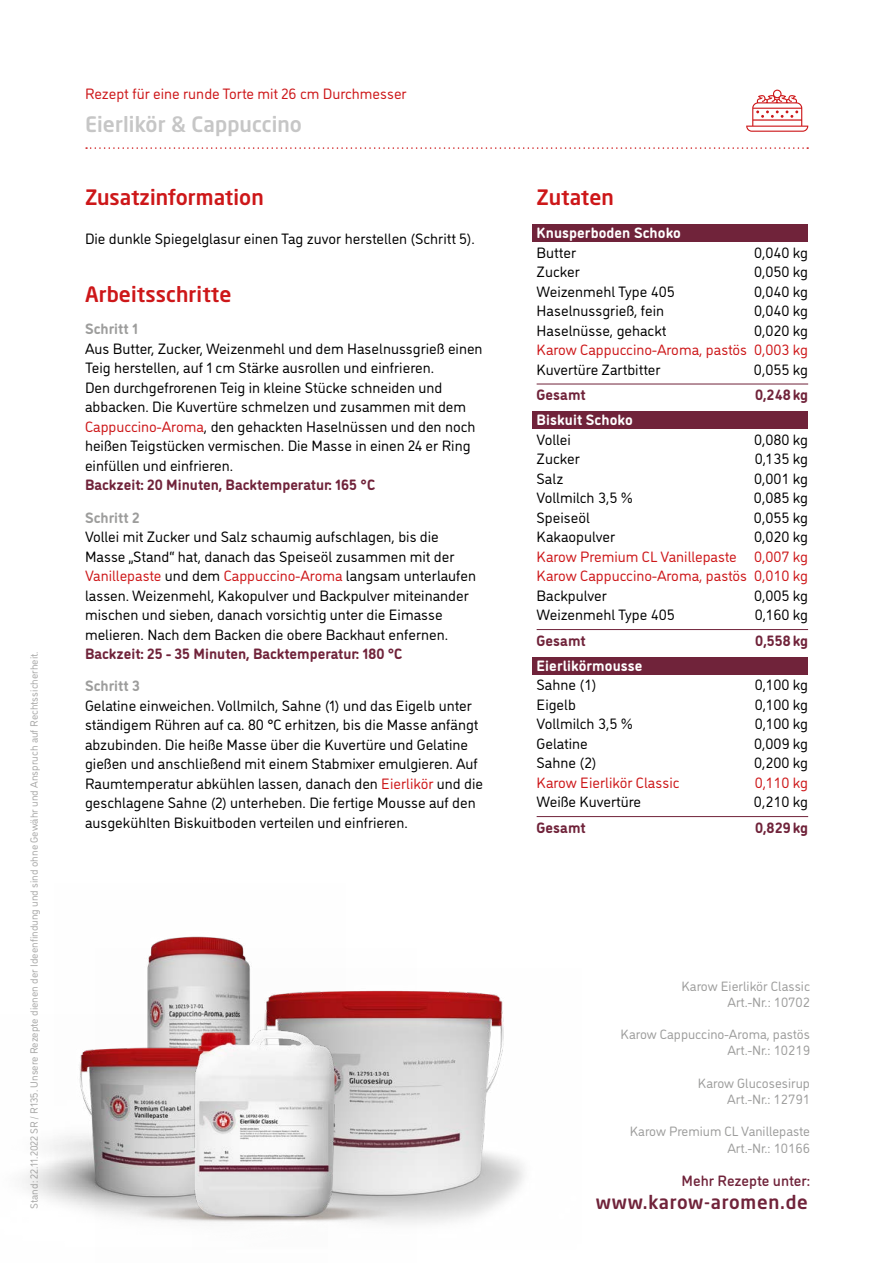
<style>
.page{position:relative;width:893px;height:1263px;background:#fff}
.page>*{position:absolute;margin:0;border:0;box-sizing:border-box;transform-origin:0 0}
.t1{font:500 21px "Neo Sans W1 G";letter-spacing:.005em;color:#cd1719}
.t2{font:500 21px "Neo Sans W1 G";letter-spacing:.005em;color:#c6c6c6}
.t3{font:500 18.6px "Neo Sans W1 G";letter-spacing:.04em;color:#70233a}
.t4{font:15px/19.5px "DI Nosaur";color:#000}
.t5{font:15px/19.5px "DI Nosaur";color:#cd1719}
.t6{font:700 15px "DI Nosaur";color:#70233a}
.t7{font:700 15px "DI Nosaur";letter-spacing:.005em;color:#fff}
.t8{font:700 15px "DI Nosaur";color:#9d9d9c}
.t9{font:500 15px "DI Nosaur";color:#70233a}
.t10{font:13.5px/16.2px "DI Nosaur";color:#9d9d9c;text-align:right}
.t11{font:10.5px "DI Nosaur";color:#a8a8a7}
.s1{color:#cd1719}
</style>
<div class="page">
<div style="left:532px;top:224px;width:276px;height:17px;background:#70233a"></div>
<div style="left:532px;top:411px;width:276px;height:17px;background:#70233a"></div>
<div style="left:532px;top:657px;width:276px;height:17px;background:#70233a"></div>
<svg style="left:86px;top:147px;width:722px;height:2px"></svg>
<hr style="left:537px;top:384px;width:271px;height:1px;background:#70233a">
<hr style="left:537px;top:629px;width:271px;height:1px;background:#70233a">
<hr style="left:537px;top:816px;width:271px;height:1px;background:#70233a">
<svg style="left:746px;top:90px;width:62px;height:42px"></svg>
<img style="left:151px;top:936px;width:92px;height:12px">
<img style="left:22px;top:1049px;width:73px;height:162px">
<img style="left:416px;top:991px;width:108px;height:233px">
<img style="left:95px;top:948px;width:321px;height:276px">
<p class="t11" style="left:27px;top:1209px;width:559px;rotate:-90deg">Stand: 22.11.2022 SR / R135. Unsere Rezepte dienen der Ideenfindung und sind ohne Gewähr und Anspruch auf Rechtssicherheit.</p>
<p class="t5" style="left:85px;top:83px;width:323px">Rezept für eine runde Torte mit 26 cm Durchmesser</p>
<h1 class="t2" style="left:85px;top:111px;width:218px">Eierlikör &amp; Cappuccino</h1>
<h1 class="t1" style="left:85px;top:184px;width:180px">Zusatzinformation</h1>
<p class="t4" style="left:85px;top:228px;width:391px">Die dunkle Spiegelglasur einen Tag zuvor herstellen (Schritt 5).</p>
<h1 class="t1" style="left:85px;top:281px;width:148px">Arbeitsschritte</h1>
<p class="t8" style="left:85px;top:318px;width:54px">Schritt 1</p>
<p class="t4" style="left:85px;top:338px;width:399px">Aus Butter, Zucker, Weizenmehl und dem Haselnussgrieß einen Teig herstellen, auf 1 cm Stärke ausrollen und einfrieren.<br>Den durchgefrorenen Teig in kleine Stücke schneiden und abbacken. Die Kuvertüre schmelzen und zusammen mit dem <span class="s1">Cappuccino-Aroma</span>, den gehackten Haselnüssen und den noch heißen Teigstücken vermischen. Die Masse in einen 24 er Ring einfüllen und einfrieren.</p>
<p class="t6" style="left:85px;top:474px;width:292px">Backzeit: 20 Minuten, Backtemperatur: 165 °C</p>
<p class="t8" style="left:85px;top:506px;width:56px">Schritt 2</p>
<p class="t4" style="left:85px;top:526px;width:393px">Vollei mit Zucker und Salz schaumig aufschlagen, bis die Masse „Stand“ hat, danach das Speiseöl zusammen mit der <span class="s1">Vanillepaste</span> und dem <span class="s1">Cappuccino-Aroma</span> langsam unterlaufen lassen. Weizenmehl, Kakopulver und Backpulver miteinander mischen und sieben, danach vorsichtig unter die Eimasse melieren. Nach dem Backen die obere Backhaut enfernen.</p>
<p class="t6" style="left:85px;top:642px;width:319px">Backzeit: 25 - 35 Minuten, Backtemperatur: 180 °C</p>
<p class="t8" style="left:85px;top:675px;width:56px">Schritt 3</p>
<p class="t4" style="left:85px;top:695px;width:400px">Gelatine einweichen. Vollmilch, Sahne (1) und das Eigelb unter ständigem Rühren auf ca. 80 °C erhitzen, bis die Masse anfängt abzubinden. Die heiße Masse über die Kuvertüre und Gelatine gießen und anschließend mit einem Stabmixer emulgieren. Auf Raumtemperatur abkühlen lassen, danach den <span class="s1">Eierlikör</span> und die geschlagene Sahne (2) unterheben. Die fertige Mousse auf den ausgekühlten Biskuitboden verteilen und einfrieren.</p>
<h1 class="t1" style="left:537px;top:184px;width:79px">Zutaten</h1>
<p class="t7" style="left:537px;top:222px;width:146px">Knusperboden Schoko</p>
<p class="t4" style="left:537px;top:242px;width:41px">Butter</p>
<p class="t4" style="left:754px;top:242px;width:56px">0,040 kg</p>
<p class="t4" style="left:537px;top:261px;width:45px">Zucker</p>
<p class="t4" style="left:754px;top:261px;width:56px">0,050 kg</p>
<p class="t4" style="left:537px;top:281px;width:140px">Weizenmehl Type 405</p>
<p class="t4" style="left:754px;top:281px;width:56px">0,040 kg</p>
<p class="t4" style="left:537px;top:300px;width:129px">Haselnussgrieß, fein</p>
<p class="t4" style="left:754px;top:300px;width:56px">0,040 kg</p>
<p class="t4" style="left:537px;top:320px;width:131px">Haselnüsse, gehackt</p>
<p class="t4" style="left:754px;top:320px;width:56px">0,020 kg</p>
<p class="t5" style="left:537px;top:339px;width:273px">Karow Cappuccino-Aroma, pastös 0,003 kg</p>
<p class="t4" style="left:537px;top:359px;width:125px">Kuvertüre Zartbitter</p>
<p class="t4" style="left:754px;top:359px;width:56px">0,055 kg</p>
<p class="t6" style="left:537px;top:383px;width:51px">Gesamt</p>
<p class="t6" style="left:755px;top:383px;width:55px">0,248kg</p>
<p class="t7" style="left:537px;top:409px;width:98px">Biskuit Schoko</p>
<p class="t4" style="left:537px;top:429px;width:36px">Vollei</p>
<p class="t4" style="left:754px;top:429px;width:56px">0,080 kg</p>
<p class="t4" style="left:537px;top:448px;width:45px">Zucker</p>
<p class="t4" style="left:755px;top:448px;width:55px">0,135 kg</p>
<p class="t4" style="left:537px;top:468px;width:28px">Salz</p>
<p class="t4" style="left:754px;top:468px;width:56px">0,001 kg</p>
<p class="t4" style="left:537px;top:487px;width:98px">Vollmilch 3,5 %</p>
<p class="t4" style="left:754px;top:487px;width:56px">0,085 kg</p>
<p class="t4" style="left:537px;top:507px;width:55px">Speiseöl</p>
<p class="t4" style="left:754px;top:507px;width:56px">0,055 kg</p>
<p class="t4" style="left:537px;top:526px;width:80px">Kakaopulver</p>
<p class="t4" style="left:754px;top:526px;width:56px">0,020 kg</p>
<p class="t5" style="left:537px;top:546px;width:273px">Karow Premium CL Vanillepaste 0,007 kg<br>Karow Cappuccino-Aroma, pastös 0,010 kg</p>
<p class="t4" style="left:537px;top:585px;width:72px">Backpulver</p>
<p class="t4" style="left:754px;top:585px;width:56px">0,005 kg</p>
<p class="t4" style="left:537px;top:604px;width:140px">Weizenmehl Type 405</p>
<p class="t4" style="left:755px;top:604px;width:55px">0,160 kg</p>
<p class="t6" style="left:537px;top:629px;width:51px">Gesamt</p>
<p class="t6" style="left:755px;top:629px;width:55px">0,558 kg</p>
<p class="t7" style="left:537px;top:654px;width:107px">Eierlikörmousse</p>
<p class="t4" style="left:537px;top:674px;width:62px">Sahne (1)</p>
<p class="t4" style="left:755px;top:674px;width:55px">0,100 kg</p>
<p class="t4" style="left:537px;top:694px;width:41px">Eigelb</p>
<p class="t4" style="left:755px;top:694px;width:55px">0,100 kg</p>
<p class="t4" style="left:537px;top:713px;width:98px">Vollmilch 3,5 %</p>
<p class="t4" style="left:755px;top:713px;width:55px">0,100 kg</p>
<p class="t4" style="left:537px;top:733px;width:53px">Gelatine</p>
<p class="t4" style="left:754px;top:733px;width:56px">0,009 kg</p>
<p class="t4" style="left:537px;top:752px;width:62px">Sahne (2)</p>
<p class="t4" style="left:754px;top:752px;width:56px">0,200 kg</p>
<p class="t5" style="left:537px;top:772px;width:144px">Karow Eierlikör Classic</p>
<p class="t5" style="left:755px;top:772px;width:55px">0,110 kg</p>
<p class="t4" style="left:537px;top:791px;width:106px">Weiße Kuvertüre</p>
<p class="t4" style="left:754px;top:791px;width:56px">0,210 kg</p>
<p class="t6" style="left:537px;top:816px;width:51px">Gesamt</p>
<p class="t6" style="left:755px;top:816px;width:55px">0,829kg</p>
<p class="t10" style="left:681px;top:977px;width:130px">Karow Eierlikör Classic<br>Art.-Nr.: 10702</p>
<p class="t10" style="left:621px;top:1025px;width:191px">Karow Cappuccino-Aroma, pastös<br>Art.-Nr.: 10219</p>
<p class="t10" style="left:698px;top:1074px;width:114px">Karow Glucosesirup<br>Art.-Nr.: 12791</p>
<p class="t10" style="left:630px;top:1123px;width:182px">Karow Premium CL Vanillepaste<br>Art.-Nr.: 10166</p>
<p class="t9" style="left:681px;top:1170px;width:130px">Mehr Rezepte unter:</p>
<p class="t3" style="left:596px;top:1190px;width:214px">www.karow-aromen.de</p>
</div>
